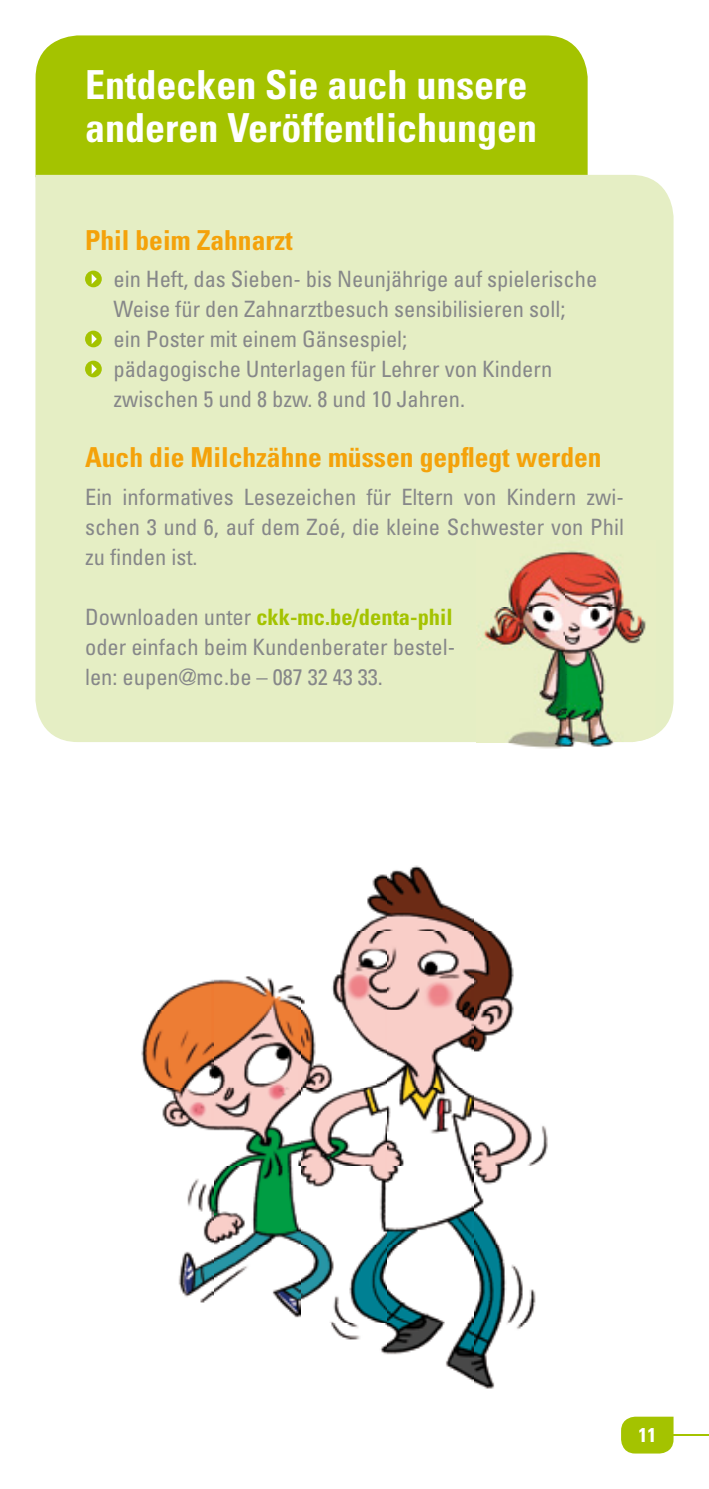
<style>
.page{position:relative;width:709px;height:1489px;background:#fff}
.page>*{position:absolute;margin:0;border:0;box-sizing:border-box;transform-origin:0 0}
.t1{font:700 condensed 40px/42.5px "Univers LT Std";color:#fff}
.t2{font:700 condensed 27.5px "Univers LT Std";color:#f4a20a}
.t3{font:condensed 22.5px/30px "Univers LT Std";color:#868789;text-align:justify}
.t4{font:700 condensed 20px "Univers LT Std";color:#fff}
.s1{font-weight:700;color:#a4c300}
</style>
<div class="page">
<hr style="left:659px;top:1434px;width:50px;height:1px;background:#a4c300">
<svg style="left:621px;top:1416px;width:52px;height:37px;background:#aac712"></svg>
<div style="left:36px;top:35px;width:551px;height:140px;background:#a4c300"></div>
<img style="left:141px;top:865px;width:407px;height:524px">
<div style="left:35px;top:175px;width:638px;height:567px;background:#e5eec4"></div>
<svg style="left:85px;top:270px;width:17px;height:17px"></svg>
<svg style="left:92px;top:274px;width:5px;height:10px"></svg>
<svg style="left:85px;top:330px;width:17px;height:17px"></svg>
<svg style="left:92px;top:334px;width:5px;height:10px"></svg>
<svg style="left:85px;top:360px;width:17px;height:17px"></svg>
<svg style="left:92px;top:364px;width:5px;height:10px"></svg>
<img style="left:476px;top:742px;width:138px;height:7px">
<img style="left:476px;top:540px;width:179px;height:202px">
<h1 class="t1" style="left:85px;top:64px;width:453px">Entdecken Sie auch unsere anderen Veröffentlichungen</h1>
<p class="t2" style="left:85px;top:223px;width:209px">Phil beim Zahnarzt</p>
<p class="t3" style="left:113px;top:264px;width:485px;text-align:left">ein Heft, das Sieben- bis Neunjährige auf spielerische Weise für den Zahnarztbesuch sensibilisieren soll; ein Poster mit einem Gänsespiel;<br>pädagogische Unterlagen für Lehrer von Kindern zwischen 5 und 8 bzw. 8 und 10 Jahren.</p>
<p class="t2" style="left:85px;top:440px;width:518px">Auch die Milchzähne müssen gepflegt werden</p>
<p class="t3" style="left:85px;top:481px;width:540px">Ein informatives Lesezeichen für Eltern von Kindern zwi&shy;schen 3 und 6, auf dem Zoé, die kleine Schwester von Phil zu finden ist.</p>
<p class="t3" style="left:85px;top:601px;width:371px">Downloaden unter <span class="s1">ckk-mc.be/denta-phil </span>oder einfach beim Kundenberater bestel&shy;len: eupen@mc.be – 087 32 43 33.</p>
<p class="t4" style="left:638px;top:1422px;width:19px">11</p>
</div>
